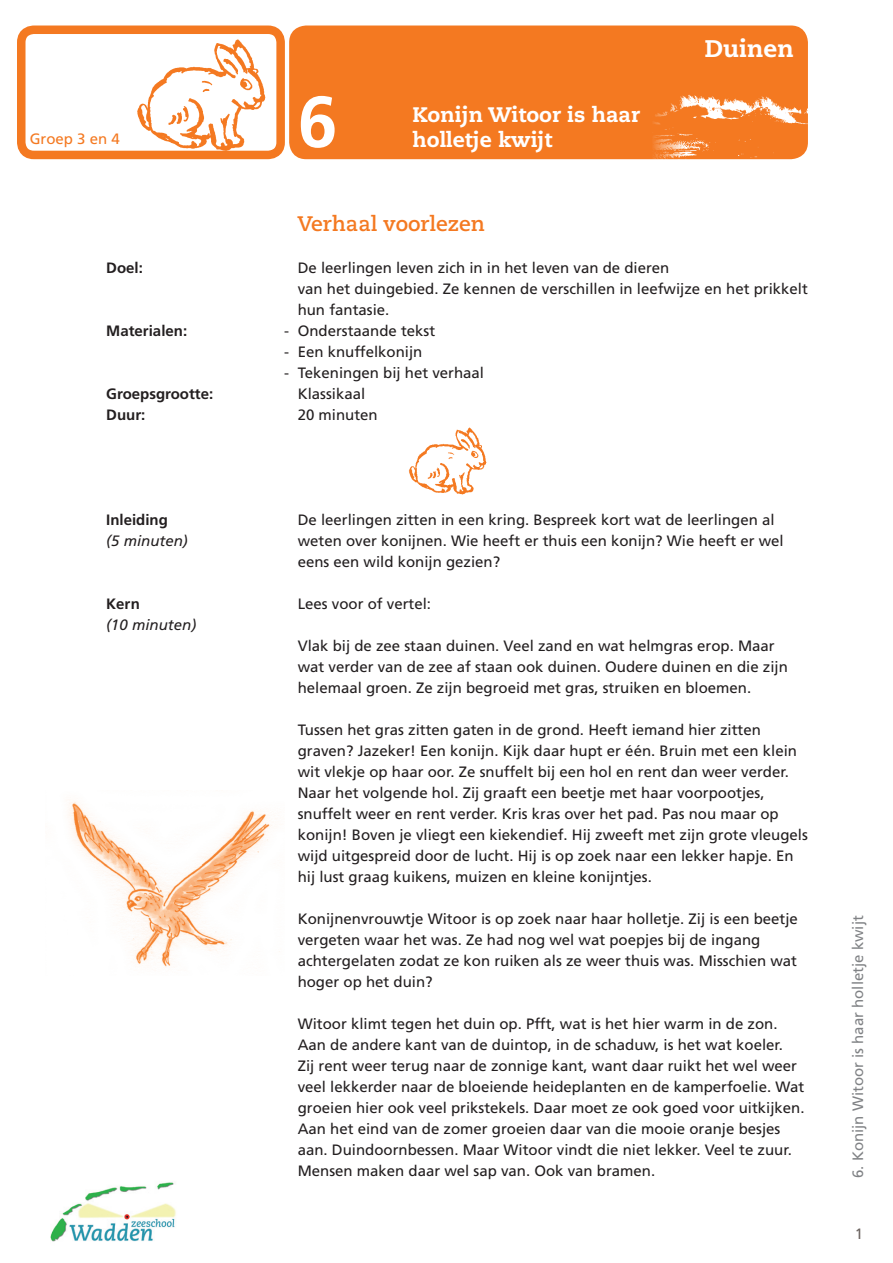
<style>
.page{position:relative;width:893px;height:1263px;background:#fff}
.page>*{position:absolute;margin:0;border:0;box-sizing:border-box;transform-origin:0 0}
.t1{font:700 72px "Frutiger";color:#fff}
.t2{font:800 24px "Caecilia";color:#fff}
.t3{font:800 21px/25.5px "Caecilia";color:#fff}
.t4{font:700 21px "Caecilia";color:#f47921}
.t5{font:15px/21px "Frutiger";color:#231f20}
.t6{font:700 15px "Frutiger";color:#231f20}
.t7{font:15px "Frutiger";color:#808285}
.t8{font:italic 15px "Frutiger";color:#231f20}
.t9{font:15px "Frutiger";color:#f47921}
.t10{font:15px "Frutiger";color:#6b6360}
</style>
<div class="page">
<div style="left:289px;top:26px;width:519px;height:133px;background:#f47921;border-radius:17px"></div>
<div style="left:17px;top:26px;width:268px;height:133px;border:9px solid #f47921;border-radius:13px"></div>
<img style="left:50px;top:1182px;width:126px;height:60px">
<img style="left:115px;top:35px;width:162px;height:116px">
<img style="left:653px;top:94px;width:155px;height:65px">
<img style="left:69px;top:801px;width:211px;height:166px">
<img style="left:408px;top:427px;width:79px;height:68px">
<p class="t9" style="left:30px;top:130px;width:92px">Groep 3 en 4</p>
<h1 class="t1" style="left:298px;top:80px;width:42px">6</h1>
<h3 class="t3" style="left:412px;top:101px;width:229px">Konijn Witoor is haar holletje kwijt</h3>
<h3 class="t4" style="left:298px;top:211px;width:189px">Verhaal voorlezen</h3>
<h2 class="t2" style="left:705px;top:34px;width:90px">Duinen</h2>
<p class="t6" style="left:106px;top:259px;width:38px">Doel:</p>
<p class="t5" style="left:298px;top:257px;width:512px">De leerlingen leven zich in in het leven van de dieren<br>van het duingebied. Ze kennen de verschillen in leefwijze en het prikkelt hun fantasie.</p>
<p class="t6" style="left:106px;top:322px;width:82px">Materialen:</p>
<p class="t5" style="left:284px;top:320px;width:153px">- Onderstaande tekst</p>
<p class="t5" style="left:284px;top:341px;width:140px">- Een knuffelkonijn</p>
<p class="t5" style="left:284px;top:362px;width:201px">- Tekeningen bij het verhaal</p>
<p class="t6" style="left:106px;top:385px;width:108px">Groepsgrootte:</p>
<p class="t5" style="left:298px;top:383px;width:69px">Klassikaal</p>
<p class="t6" style="left:106px;top:406px;width:41px">Duur:</p>
<p class="t5" style="left:298px;top:404px;width:82px">20 minuten</p>
<p class="t6" style="left:106px;top:511px;width:63px">Inleiding</p>
<p class="t5" style="left:298px;top:509px;width:487px">De leerlingen zitten in een kring. Bespreek kort wat de leerlingen al weten over konijnen. Wie heeft er thuis een konijn? Wie heeft er wel eens een wild konijn gezien?</p>
<p class="t6" style="left:106px;top:595px;width:35px">Kern</p>
<p class="t5" style="left:298px;top:593px;width:135px">Lees voor of vertel:</p>
<p class="t5" style="left:298px;top:635px;width:492px">Vlak bij de zee staan duinen. Veel zand en wat helmgras erop. Maar wat verder van de zee af staan ook duinen. Oudere duinen en die zijn helemaal groen. Ze zijn begroeid met gras, struiken en bloemen.</p>
<p class="t5" style="left:298px;top:719px;width:512px">Tussen het gras zitten gaten in de grond. Heeft iemand hier zitten graven? Jazeker! Een konijn. Kijk daar hupt er één. Bruin met een klein wit vlekje op haar oor. Ze snuffelt bij een hol en rent dan weer verder.<br>Naar het volgende hol. Zij graaft een beetje met haar voorpootjes, snuffelt weer en rent verder. Kris kras over het pad. Pas nou maar op konijn! Boven je vliegt een kiekendief. Hij zweeft met zijn grote vleugels wijd uitgespreid door de lucht. Hij is op zoek naar een lekker hapje. En hij lust graag kuikens, muizen en kleine konijntjes.</p>
<p class="t5" style="left:298px;top:908px;width:502px">Konijnenvrouwtje Witoor is op zoek naar haar holletje. Zij is een beetje vergeten waar het was. Ze had nog wel wat poepjes bij de ingang achtergelaten zodat ze kon ruiken als ze weer thuis was. Misschien wat hoger op het duin?</p>
<p class="t5" style="left:298px;top:1013px;width:508px">Witoor klimt tegen het duin op. Pfft, wat is het hier warm in de zon.<br>Aan de andere kant van de duintop, in de schaduw, is het wat koeler.<br>Zij rent weer terug naar de zonnige kant, want daar ruikt het wel weer veel lekkerder naar de bloeiende heideplanten en de kamperfoelie. Wat groeien hier ook veel prikstekels. Daar moet ze ook goed voor uitkijken.<br>Aan het eind van de zomer groeien daar van die mooie oranje besjes aan. Duindoornbessen. Maar Witoor vindt die niet lekker. Veel te zuur.<br>Mensen maken daar wel sap van. Ook van bramen.</p>
<p class="t8" style="left:106px;top:532px;width:83px">(5 minuten)</p>
<p class="t8" style="left:106px;top:616px;width:92px">(10 minuten)</p>
<p class="t7" style="left:849px;top:1178px;width:264px;rotate:-90deg">6. Konijn Witoor is haar holletje kwijt</p>
<p class="t10" style="left:855px;top:1225px;width:10px">1</p>
</div>
